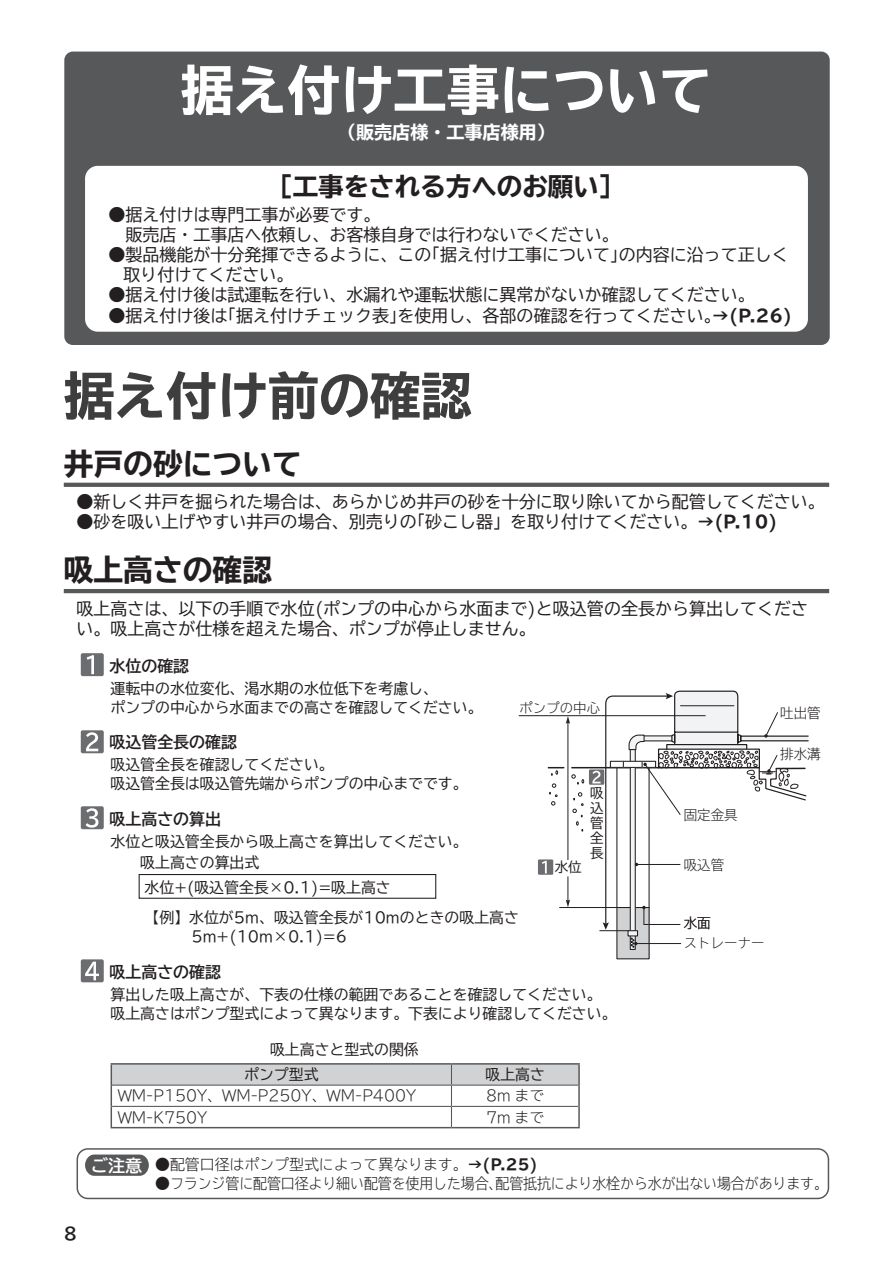
<style>
.page{position:relative;width:893px;height:1263px;background:#fff}
.page>*{position:absolute;margin:0;border:0;box-sizing:border-box;transform-origin:0 0}
.t1{font:700 expanded 53.1px "TBUD Go Std";color:#fff}
.t2{font:700 expanded 51px "TBUD Go Std";color:#3e3e3f}
.t3{font:700 expanded 29.7px "TBUD Go Std";color:#231f20}
.t4{font:700 expanded 25.5px "TBUD Go Std";color:#231f20}
.t5{font:700 expanded 18px "TBUD Go Std";color:#fff}
.t6{font:16.95px/20.2px "TBUD Go Std";color:#231f20}
.t7{font:700 16.95px "TBUD Go Std";color:#fff}
.t8{font:700 16.95px "TBUD Go Std";color:#231f20}
.t9{font:700 15.9px "TBUD Go Std";color:#231f20}
.t10{font:14.85px/19.2px "TBUD Go Std";color:#231f20}
.t11{font:300 14.85px "TBUD Go Std Super";letter-spacing:-.01em;color:#231f20}
.t12{font:13.5px/20.4px "TBUD Go Std Super Light 90 pv RKSJ H";color:#231f20}
.t13{font:13.5px/15px "TBUD Go Std Regular 90 pv RKSJ H";color:#231f20;text-align:justify}
.s1{font-weight:700;font-stretch:expanded}
.s2{font-family:"TBUD Go Std";font-weight:700;font-stretch:expanded}
</style>
<div class="page">
<div style="left:64px;top:52px;width:766px;height:293px;background:#57585a;border-radius:9px"></div>
<div style="left:85px;top:166px;width:723px;height:166px;background:#fff;border-radius:13px"></div>
<svg style="left:64px;top:483px;width:765px;height:4px;background:#5a5b5d"></svg>
<hr style="left:64px;top:589px;width:765px;height:4px;background:#57585a">
<div style="left:81px;top:653px;width:23px;height:23px;background:#6c6d70;border-radius:2px"></div>
<svg style="left:87px;top:655px;width:7px;height:19px"></svg>
<div style="left:81px;top:730px;width:23px;height:23px;background:#6c6d70;border-radius:2px"></div>
<svg style="left:86px;top:732px;width:12px;height:19px"></svg>
<div style="left:81px;top:806px;width:23px;height:23px;background:#6c6d70;border-radius:2px"></div>
<svg style="left:86px;top:808px;width:12px;height:20px"></svg>
<div style="left:139px;top:874px;width:297px;height:25px;border:1px solid #231f20"></div>
<div style="left:81px;top:959px;width:23px;height:23px;background:#6c6d70;border-radius:2px"></div>
<svg style="left:85px;top:962px;width:14px;height:18px"></svg>
<div style="left:617px;top:907px;width:32px;height:52px;background:#d1d2d4"></div>
<div style="left:616px;top:767px;width:34px;height:192px;border:1px solid #231f20"></div>
<hr style="left:572px;top:767px;width:86px;height:1px;background:#231f20">
<svg style="left:630px;top:936px;width:6px;height:14px"></svg>
<svg style="left:627px;top:931px;width:11px;height:5px"></svg>
<svg style="left:571px;top:774px;width:13px;height:10px"></svg>
<svg style="left:573px;top:792px;width:11px;height:39px"></svg>
<svg style="left:549px;top:783px;width:8px;height:22px"></svg>
<svg style="left:548px;top:767px;width:16px;height:9px"></svg>
<hr style="left:519px;top:715px;width:187px;height:1px;background:#231f20">
<hr style="left:559px;top:907px;width:58px;height:1px;background:#231f20">
<hr style="left:567px;top:721px;width:1px;height:139px;background:#231f20">
<svg style="left:566px;top:716px;width:4px;height:8px"></svg>
<svg style="left:566px;top:876px;width:4px;height:31px"></svg>
<hr style="left:636px;top:943px;width:45px;height:1px;background:#231f20">
<svg style="left:631px;top:938px;width:6px;height:10px"></svg>
<div style="left:589px;top:769px;width:15px;height:16px;background:#6c6d70"></div>
<svg style="left:592px;top:691px;width:217px;height:240px"></svg>
<div style="left:538px;top:859px;width:15px;height:16px;background:#6c6d70"></div>
<svg style="left:542px;top:861px;width:5px;height:12px"></svg>
<hr style="left:111px;top:1063px;width:340px;height:1px;background:#57585a">
<hr style="left:451px;top:1063px;width:129px;height:1px;background:#57585a">
<hr style="left:578px;top:1064px;width:2px;height:21px;background:#57585a">
<hr style="left:578px;top:1085px;width:2px;height:21px;background:#57585a">
<hr style="left:111px;top:1127px;width:340px;height:1px;background:#57585a">
<svg style="left:111px;top:1064px;width:468px;height:63px"></svg>
<hr style="left:451px;top:1106px;width:127px;height:1px;background:#57585a">
<hr style="left:578px;top:1106px;width:2px;height:21px;background:#57585a">
<hr style="left:451px;top:1127px;width:129px;height:1px;background:#57585a">
<div style="left:77px;top:1148px;width:752px;height:51px;border:1px solid #57585a;border-radius:11px"></div>
<svg style="left:85px;top:1154px;width:64px;height:22px"></svg>
<h1 class="t1" style="left:181px;top:61px;width:533px">据え付け工事について</h1>
<p class="t5" style="left:338px;top:122px;width:218px">（販売店様・工事店様用）</p>
<h3 class="t4" style="left:267px;top:173px;width:359px">［工事をされる方へのお願い］</h3>
<p class="t6" style="left:108px;top:204px;width:512px">●据え付けは専門工事が必要です。<br>　販売店・工事店へ依頼し、お客様自身では行わないでください。</p>
<p class="t6" style="left:123px;top:244px;width:667px;text-indent:-15px">●製品機能が十分発揮できるように、この｢据え付け工事について｣の内容に沿って正しく取り付けてください。</p>
<p class="t6" style="left:108px;top:285px;width:648px">●据え付け後は試運転を行い、水漏れや運転状態に異常がないか確認してください。</p>
<p class="t6" style="left:108px;top:305px;width:685px">●据え付け後は｢据え付けチェック表｣を使用し、各部の確認を行ってください｡<span class="s1">→(P.26)</span></p>
<h2 class="t2" style="left:64px;top:367px;width:410px">据え付け前の確認</h2>
<h3 class="t3" style="left:64px;top:447px;width:240px">井戸の砂について</h3>
<p class="t6" style="left:77px;top:492px;width:750px">●新しく井戸を掘られた場合は、あらかじめ井戸の砂を十分に取り除いてから配管してください。</p>
<p class="t6" style="left:77px;top:512px;width:702px">●砂を吸い上げやすい井戸の場合、別売りの｢砂こし器」を取り付けてください。<span class="s1">→(P.10)</span></p>
<h3 class="t3" style="left:64px;top:553px;width:210px">吸上高さの確認</h3>
<p class="t6" style="left:77px;top:598px;width:733px">吸上高さは、以下の手順で水位(ポンプの中心から水面まで)と吸込管の全長から算出してください。吸上高さが仕様を超えた場合、ポンプが停止しません。</p>
<p class="t9" style="left:109px;top:653px;width:81px">水位の確認</p>
<p class="t10" style="left:111px;top:678px;width:374px">運転中の水位変化、渇水期の水位低下を考慮し、<br>ポンプの中心から水面までの高さを確認してください。</p>
<p class="t9" style="left:109px;top:729px;width:129px">吸込管全長の確認</p>
<p class="t10" style="left:111px;top:755px;width:359px">吸込管全長を確認してください。<br>吸込管全長は吸込管先端からポンプの中心までです。</p>
<p class="t9" style="left:109px;top:806px;width:113px">吸上高さの算出</p>
<p class="t10" style="left:140px;top:830px;width:329px;line-height:21.3px;text-indent:-30px">水位と吸込管全長から吸上高さを算出してください。吸上高さの算出式</p>
<p class="t10" style="left:145px;top:873px;width:376px;line-height:29.7px">水位+(吸込管全長×0.1)=吸上高さ<br>【例】水位が5m、吸込管全長が10mのときの吸上高さ</p>
<p class="t10" style="left:191px;top:927px;width:157px">5m+(10m×0.1)=6</p>
<p class="t9" style="left:109px;top:959px;width:113px">吸上高さの確認</p>
<p class="t10" style="left:111px;top:984px;width:507px">算出した吸上高さが、下表の仕様の範囲であることを確認してください。吸上高さはポンプ型式によって異なります。下表により確認してください。</p>
<p class="t12" style="left:519px;top:697px;width:82px">ポンプの中心</p>
<p class="t13" style="left:590px;top:785px;width:15px">吸込管全長</p>
<p class="t13" style="left:555px;top:860px;width:28px">水位</p>
<p class="t10" style="left:270px;top:1039px;width:150px">吸上高さと型式の関係</p>
<p class="t12" style="left:780px;top:702px;width:42px">吐出管</p>
<p class="t12" style="left:780px;top:743px;width:42px">排水溝</p>
<p class="t12" style="left:684px;top:804px;width:55px">固定金具</p>
<p class="t12" style="left:684px;top:854px;width:42px">吸込管</p>
<p class="t12" style="left:684px;top:912px;width:82px">水面<br>ストレーナー</p>
<p class="t8" style="left:64px;top:1219px;width:15px">8</p>
<p class="t10" style="left:244px;top:1065px;width:76px">ポンプ型式</p>
<p class="t10" style="left:485px;top:1065px;width:61px">吸上高さ</p>
<p class="t11" style="left:118px;top:1083px;width:300px">WM-P150Y、WM-P250Y、WM-P400Y</p>
<p class="t11" style="left:486px;top:1083px;width:60px">8m まで</p>
<p class="t11" style="left:118px;top:1105px;width:91px">WM-K750Y</p>
<p class="t11" style="left:486px;top:1105px;width:60px">7m まで</p>
<p class="t11" style="left:155px;top:1152px;width:384px">●配管口径はポンプ型式によって異なります。<span class="s2">→(P.25)</span></p>
<p class="t11" style="left:155px;top:1171px;width:667px">●フランジ管に配管口径より細い配管を使用した場合､配管抵抗により水栓から水が出ない場合があります｡</p>
<p class="t7" style="left:91px;top:1151px;width:53px">ご注意</p>
</div>
